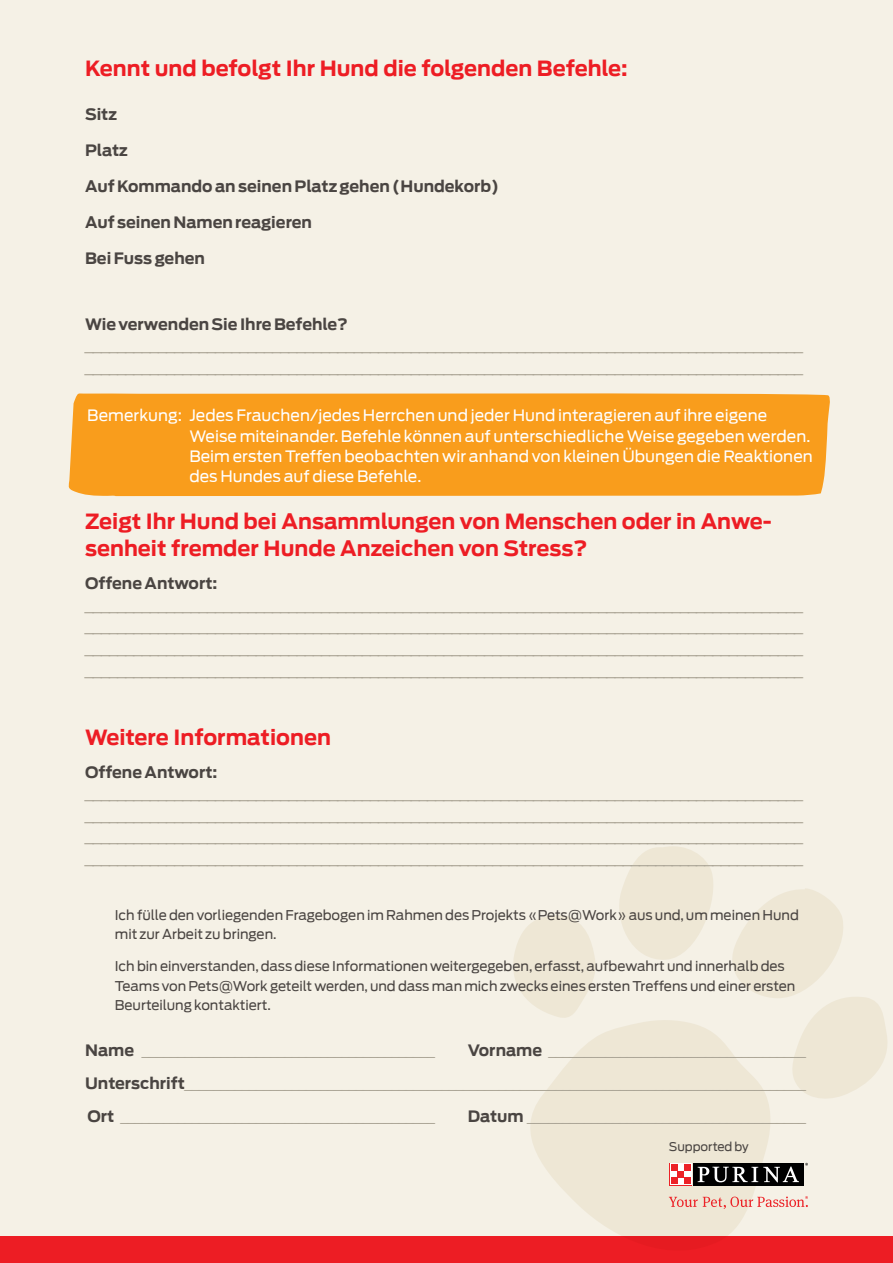
<style>
.page{position:relative;width:893px;height:1263px;background:#f5f1e6}
.page>*{position:absolute;margin:0;border:0;box-sizing:border-box;transform-origin:0 0}
.t1{font:700 21px/27px "Antenna";color:#ed1d24}
.t2{font:300 18px/21.6px "Antenna";color:#aca697;text-align:justify}
.t3{font:300 15.75px/33px "Antenna";color:#aca697;text-align:justify}
.t4{font:15.75px/20.2px "Antenna";letter-spacing:.005em;color:#fff}
.t5{font:700 15.75px "Antenna";color:#4a4542}
.t6{font:13.5px/19.5px "Antenna";color:#4a4542}
.t7{font:12px "Antenna";color:#4a4542}
.s1{font-weight:700;color:#4a4542}
</style>
<div class="page">
<div style="left:0;top:1236px;width:893px;height:27px;background:#ed1d24"></div>
<svg style="left:513px;top:915px;width:82px;height:103px"></svg>
<svg style="left:619px;top:846px;width:268px;height:253px"></svg>
<svg style="left:530px;top:1019px;width:243px;height:217px;fill:#eee7d5"></svg>
<div style="left:68px;top:393px;width:762px;height:103px;background:#f99d1c"></div>
<div style="left:693px;top:1163px;width:110px;height:23px;background:#000"></div>
<svg style="left:698px;top:1166px;width:101px;height:16px"></svg>
<svg style="left:669px;top:1163px;width:23px;height:23px"></svg>
<div style="left:670px;top:1164px;width:21px;height:21px;background:#fff"></div>
<div style="left:671px;top:1178px;width:7px;height:6px;background:#ec2227"></div>
<div style="left:684px;top:1178px;width:7px;height:6px;background:#ec2227"></div>
<div style="left:678px;top:1171px;width:6px;height:7px;background:#ec2227"></div>
<div style="left:671px;top:1165px;width:7px;height:6px;background:#ec2227"></div>
<div style="left:684px;top:1165px;width:7px;height:6px;background:#ec2227"></div>
<svg style="left:669px;top:1196px;width:139px;height:13px"></svg>
<p class="t1" style="left:85px;top:55px;width:544px">Kennt und befolgt Ihr Hund die folgenden Befehle:</p>
<p class="t5" style="left:85px;top:105px;width:33px">Sitz</p>
<p class="t5" style="left:85px;top:141px;width:44px">Platz</p>
<p class="t5" style="left:85px;top:177px;width:416px">Auf Kommando an seinen Platz gehen (Hundekorb)</p>
<p class="t5" style="left:85px;top:213px;width:228px">Auf seinen Namen reagieren</p>
<p class="t5" style="left:85px;top:249px;width:122px">Bei Fuss gehen</p>
<p class="t5" style="left:85px;top:315px;width:264px">Wie verwenden Sie Ihre Befehle?</p>
<p class="t2" style="left:85px;top:334px;width:719px">________________________________________________________________________________________ ________________________________________________________________________________________</p>
<p class="t4" style="left:189px;top:405px;width:625px;text-indent:-102px">Bemerkung: Jedes Frauchen/jedes Herrchen und jeder Hund interagieren auf ihre eigene Weise miteinander. Befehle können auf unterschiedliche Weise gegeben werden.<br>Beim ersten Treffen beobachten wir anhand von kleinen Übungen die Reaktionen des Hundes auf diese Befehle.</p>
<p class="t1" style="left:85px;top:508px;width:688px">Zeigt Ihr Hund bei Ansammlungen von Menschen oder in Anwe&shy;senheit fremder Hunde Anzeichen von Stress?</p>
<p class="t5" style="left:85px;top:574px;width:134px">Offene Antwort:</p>
<p class="t2" style="left:85px;top:593px;width:719px">________________________________________________________________________________________ ________________________________________________________________________________________ ________________________________________________________________________________________ ________________________________________________________________________________________</p>
<p class="t1" style="left:85px;top:724px;width:247px">Weitere Informationen</p>
<p class="t5" style="left:85px;top:762px;width:134px">Offene Antwort:</p>
<p class="t2" style="left:85px;top:782px;width:719px">________________________________________________________________________________________ ________________________________________________________________________________________ ________________________________________________________________________________________ ________________________________________________________________________________________</p>
<p class="t6" style="left:115px;top:905px;width:686px">Ich fülle den vorliegenden Fragebogen im Rahmen des Projekts «Pets@Work» aus und, um meinen Hund mit zur Arbeit zu bringen.</p>
<p class="t6" style="left:115px;top:957px;width:682px">Ich bin einverstanden, dass diese Informationen weitergegeben, erfasst, aufbewahrt und innerhalb des<br>Teams von Pets@Work geteilt werden, und dass man mich zwecks eines ersten Treffens und einer ersten<br>Beurteilung kontaktiert.</p>
<p class="t3" style="left:85px;top:1034px;width:351px"><span class="s1">Name</span> _________________________________________</p>
<p class="t3" style="left:85px;top:1034px;width:722px;text-indent:383px"><span class="s1">Vorname</span> ____________________________________ <span class="s1">Unterschrift</span>_______________________________________________________________________________________ <span class="s1">Ort</span> ____________________________________________</p>
<p class="t3" style="left:468px;top:1100px;width:339px"><span class="s1">Datum</span> _______________________________________</p>
<p class="t7" style="left:669px;top:1139px;width:81px">Supported by</p>
</div>
